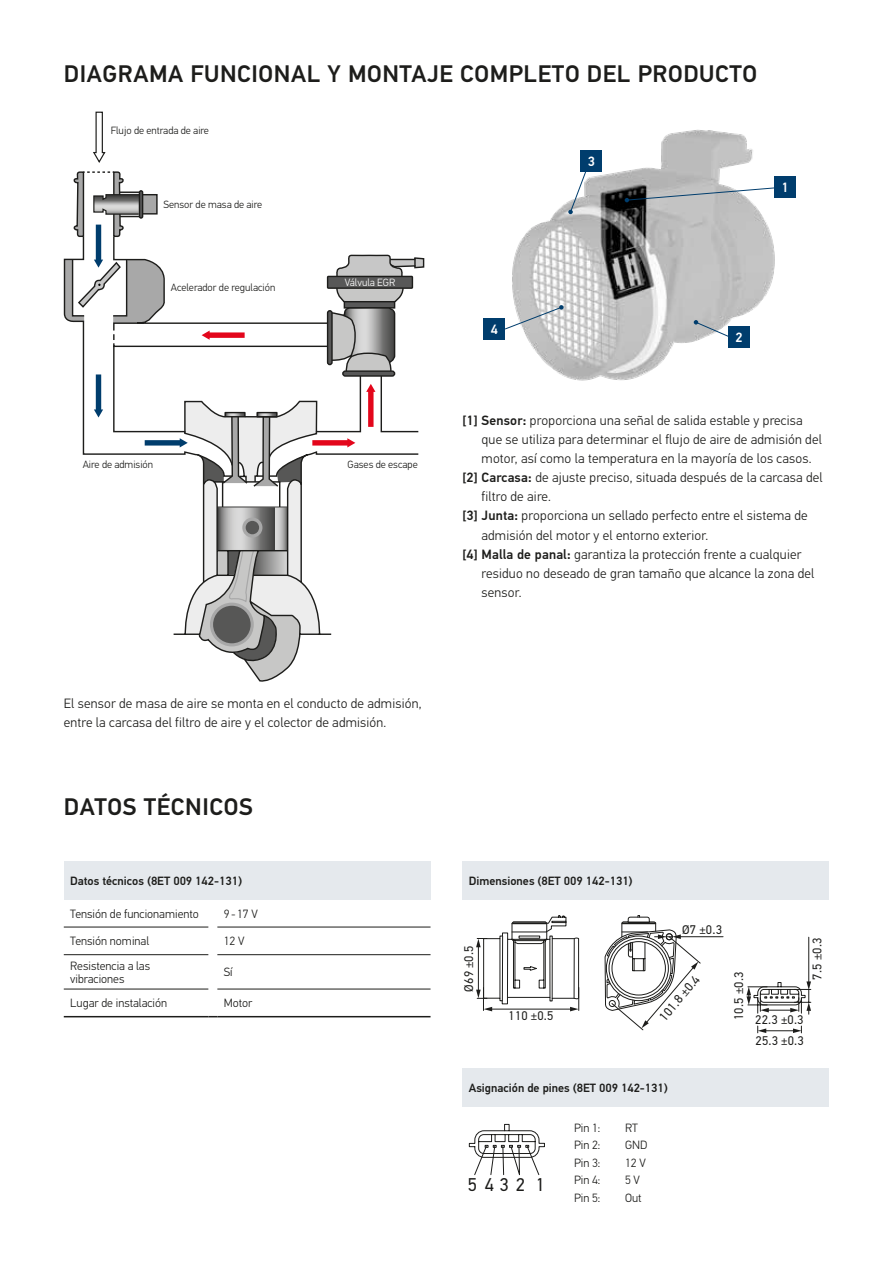
<style>
.page{position:relative;width:893px;height:1263px;background:#fff}
.page>*{position:absolute;margin:0;border:0;box-sizing:border-box;transform-origin:0 0}
.t1{font:500 24px "Hella DIN Universal";letter-spacing:.025em;color:#1d1d1b}
.t2{font:18.45px "Hella DIN Universal";color:#1d1d1b}
.t3{font:300 13.5px/19.2px "Hella DIN Universal";letter-spacing:.015em;color:#1d1d1b}
.t4{font:500 13.5px "Hella DIN Universal";color:#fff}
.t5{font:12.6px/20.7px "Hella DIN Universal";letter-spacing:.015em;color:#1d1d1b}
.t6{font:300 12px/12.6px "Hella DIN Universal";color:#1d1d1b}
.t7{font:500 12px "Hella DIN Universal";color:#1d1d1b}
.t8{font:300 10.5px "Hella DIN Universal";color:#1d1d1b}
.t9{font:300 10.5px "Hella DIN Universal";color:#fff}
.s1{font-weight:500}
</style>
<div class="page">
<div style="left:64px;top:861px;width:367px;height:38px;background:#e5e9ed"></div>
<hr style="left:64px;top:1016px;width:144px;height:1px;background:#1d1d1b">
<hr style="left:217px;top:1016px;width:214px;height:1px;background:#1d1d1b">
<hr style="left:64px;top:954px;width:144px;height:1px;background:#1d1d1b">
<hr style="left:217px;top:954px;width:214px;height:1px;background:#1d1d1b">
<hr style="left:64px;top:989px;width:144px;height:1px;background:#1d1d1b">
<hr style="left:217px;top:989px;width:214px;height:1px;background:#1d1d1b">
<hr style="left:64px;top:927px;width:144px;height:1px;background:#1d1d1b">
<hr style="left:217px;top:927px;width:214px;height:1px;background:#1d1d1b">
<div style="left:462px;top:861px;width:367px;height:38px;background:#e5e9ed"></div>
<div style="left:462px;top:1068px;width:367px;height:39px;background:#e5e9ed"></div>
<svg style="left:64px;top:112px;width:360px;height:569px"></svg>
<div style="left:139px;top:190px;width:4px;height:29px;border:1px solid #1d1d1b;border-radius:2px"></div>
<svg style="left:468px;top:1123px;width:77px;height:53px"></svg>
<svg style="left:757px;top:1026px;width:45px;height:7px"></svg>
<svg style="left:746px;top:936px;width:66px;height:79px"></svg>
<hr style="left:679px;top:936px;width:44px;height:1px;background:#1d1d1b">
<svg style="left:476px;top:915px;width:225px;height:116px"></svg>
<img style="left:483px;top:129px;width:313px;height:252px">
<div style="left:774px;top:177px;width:21px;height:21px;background:#003d6d"></div>
<div style="left:728px;top:326px;width:22px;height:21px;background:#003d6d"></div>
<div style="left:581px;top:150px;width:21px;height:22px;background:#003d6d"></div>
<svg style="left:694px;top:320px;width:37px;height:18px"></svg>
<div style="left:484px;top:318px;width:21px;height:22px;background:#003d6d"></div>
<svg style="left:504px;top:305px;width:60px;height:25px"></svg>
<svg style="left:625px;top:187px;width:152px;height:15px"></svg>
<svg style="left:568px;top:170px;width:19px;height:44px"></svg>
<h1 class="t1" style="left:64px;top:58px;width:695px">DIAGRAMA FUNCIONAL Y MONTAJE COMPLETO DEL PRODUCTO</h1>
<p class="t8" style="left:111px;top:124px;width:100px">Flujo de entrada de aire</p>
<p class="t8" style="left:164px;top:198px;width:100px">Sensor de masa de aire</p>
<p class="t8" style="left:171px;top:281px;width:106px">Acelerador de regulación</p>
<p class="t9" style="left:345px;top:276px;width:52px">Válvula EGR</p>
<p class="t8" style="left:83px;top:458px;width:72px">Aire de admisión</p>
<p class="t8" style="left:348px;top:458px;width:72px">Gases de escape</p>
<p class="t3" style="left:64px;top:694px;width:359px">El sensor de masa de aire se monta en el conducto de admisión, entre la carcasa del filtro de aire y el colector de admisión.</p>
<h1 class="t1" style="left:64px;top:792px;width:190px">DATOS TÉCNICOS</h1>
<p class="t7" style="left:70px;top:873px;width:173px">Datos técnicos (8ET 009 142-131)</p>
<p class="t6" style="left:70px;top:908px;width:130px">Tensión de funcionamiento</p>
<p class="t6" style="left:224px;top:908px;width:36px">9-17V</p>
<p class="t6" style="left:70px;top:936px;width:80px">Tensión nominal</p>
<p class="t6" style="left:224px;top:936px;width:22px">12 V</p>
<p class="t6" style="left:70px;top:960px;width:82px">Resistencia a las vibraciones</p>
<p class="t6" style="left:224px;top:967px;width:10px">Sí</p>
<p class="t6" style="left:70px;top:998px;width:99px">Lugar de instalación</p>
<p class="t6" style="left:224px;top:998px;width:30px">Motor</p>
<p class="t4" style="left:491px;top:321px;width:9px">4</p>
<p class="t4" style="left:588px;top:153px;width:9px">3</p>
<p class="t4" style="left:781px;top:179px;width:9px">1</p>
<p class="t4" style="left:735px;top:329px;width:9px">2</p>
<p class="t3" style="left:462px;top:411px;width:342px"><span class="s1">[1] Sensor:</span> proporciona una señal de salida estable y precisa</p>
<p class="t3" style="left:481px;top:430px;width:342px">que se utiliza para determinar el flujo de aire de admisión del</p>
<p class="t3" style="left:481px;top:450px;width:332px">motor, así como la temperatura en la mayoría de los casos.</p>
<p class="t3" style="left:462px;top:469px;width:362px"><span class="s1">[2] Carcasa:</span> de ajuste preciso, situada después de la carcasa del</p>
<p class="t3" style="left:481px;top:488px;width:71px">filtro de aire.</p>
<p class="t3" style="left:462px;top:507px;width:347px"><span class="s1">[3] Junta:</span> proporciona un sellado perfecto entre el sistema de</p>
<p class="t3" style="left:481px;top:526px;width:228px">admisión del motor y el entorno exterior.</p>
<p class="t3" style="left:462px;top:545px;width:341px"><span class="s1">[4] Malla de panal:</span> garantiza la protección frente a cualquier</p>
<p class="t3" style="left:481px;top:564px;width:334px">residuo no deseado de gran tamaño que alcance la zona del</p>
<p class="t3" style="left:481px;top:584px;width:41px">sensor.</p>
<p class="t7" style="left:469px;top:873px;width:165px">Dimensiones (8ET 009 142-131)</p>
<p class="t5" style="left:459px;top:992px;width:48px;rotate:-90deg">Ø69 ±0.5</p>
<p class="t5" style="left:508px;top:1006px;width:47px">110 ±0.5</p>
<p class="t5" style="left:682px;top:920px;width:41px">Ø7 ±0.3</p>
<p class="t5" style="left:655px;top:1013px;width:56px;rotate:-50deg">101.8 ±0.4</p>
<p class="t5" style="left:729px;top:1020px;width:50px;rotate:-90deg">10.5 ±0.3</p>
<p class="t5" style="left:808px;top:979px;width:43px;rotate:-90deg">7.5 ±0.3</p>
<p class="t5" style="left:755px;top:1010px;width:50px">22.3 ±0.3<br>25.3 ±0.3</p>
<p class="t7" style="left:469px;top:1080px;width:201px">Asignación de pines (8ET 009 142-131)</p>
<h2 class="t2" style="left:468px;top:1174px;width:79px">5432 1</h2>
<p class="t6" style="left:574px;top:1122px;width:28px">Pin 1:</p>
<p class="t6" style="left:625px;top:1122px;width:14px">RT</p>
<p class="t6" style="left:574px;top:1139px;width:28px">Pin 2:</p>
<p class="t6" style="left:625px;top:1139px;width:24px">GND</p>
<p class="t6" style="left:574px;top:1157px;width:28px">Pin 3:</p>
<p class="t6" style="left:625px;top:1157px;width:22px">12 V</p>
<p class="t6" style="left:574px;top:1174px;width:28px">Pin 4:</p>
<p class="t6" style="left:625px;top:1174px;width:16px">5 V</p>
<p class="t6" style="left:574px;top:1192px;width:28px">Pin 5:</p>
<p class="t6" style="left:625px;top:1192px;width:18px">Out</p>
</div>
